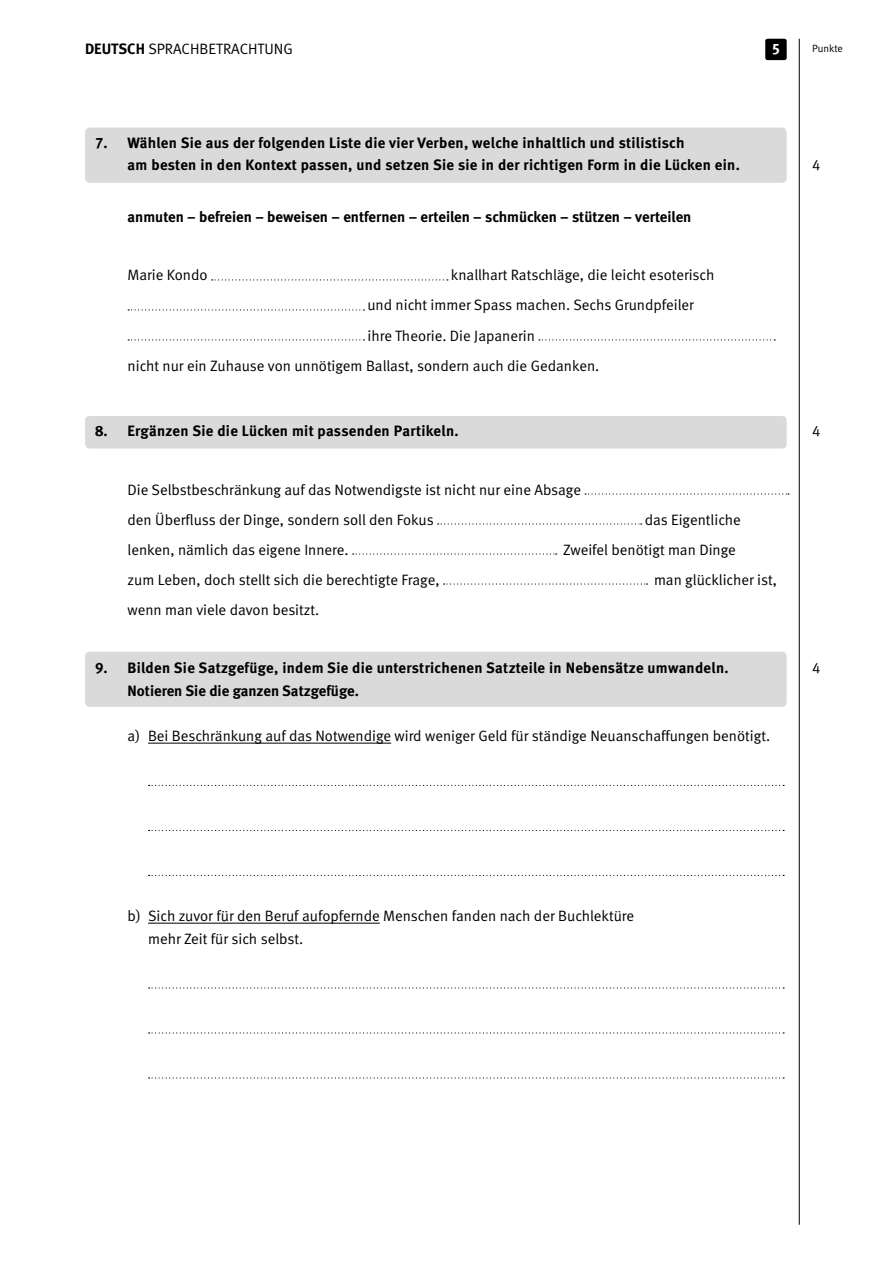
<style>
.page{position:relative;width:893px;height:1263px;background:#fff}
.page>*{position:absolute;margin:0;border:0;box-sizing:border-box;transform-origin:0 0}
.Titel_03{font:15px/30px "Meta Normal LF";color:#000}
.Titel_03-2{font:15px/22.5px "Meta Bold LF";letter-spacing:.015em;color:#000}
.t1{font:15px "Meta Bold LF";color:#fff}
.t2{font:10.5px "Meta Normal LF";letter-spacing:-.005em;color:#000}
.s1{font-family:"Meta Bold LF"}
</style>
<div class="page">
<div style="left:765px;top:39px;width:22px;height:21px;background:#000;border-radius:2px"></div>
<hr style="left:799px;top:39px;width:1px;height:1186px;background:#000">
<div style="left:85px;top:416px;width:702px;height:33px;background:#dadada;border-radius:4px"></div>
<div style="left:85px;top:128px;width:702px;height:55px;background:#dadada;border-radius:4px"></div>
<div style="left:85px;top:652px;width:702px;height:55px;background:#dadada;border-radius:4px"></div>
<hr style="left:148px;top:743px;width:243px;height:1px;background:#000">
<hr style="left:148px;top:923px;width:232px;height:1px;background:#000">
<svg style="left:212px;top:279px;width:236px;height:1px"></svg>
<svg style="left:128px;top:309px;width:236px;height:1px"></svg>
<svg style="left:128px;top:339px;width:236px;height:1px"></svg>
<svg style="left:539px;top:339px;width:236px;height:1px"></svg>
<svg style="left:585px;top:493px;width:204px;height:2px"></svg>
<svg style="left:438px;top:523px;width:204px;height:2px"></svg>
<svg style="left:353px;top:553px;width:204px;height:2px"></svg>
<svg style="left:444px;top:583px;width:203px;height:2px"></svg>
<svg style="left:149px;top:785px;width:635px;height:1px"></svg>
<svg style="left:149px;top:830px;width:635px;height:1px"></svg>
<svg style="left:149px;top:875px;width:635px;height:1px"></svg>
<svg style="left:149px;top:987px;width:635px;height:1px"></svg>
<svg style="left:149px;top:1032px;width:635px;height:1px"></svg>
<svg style="left:149px;top:1077px;width:635px;height:1px"></svg>
<p class="Titel_03" style="left:85px;top:34px;width:209px"><span class="s1">DEUTSCH</span> SPRACHBETRACHTUNG</p>
<p class="t1" style="left:772px;top:40px;width:10px">5</p>
<p class="t2" style="left:812px;top:43px;width:32px">Punkte</p>
<p class="Titel_03-2" style="left:128px;top:131px;width:614px;text-indent:-32px">7. Wählen Sie aus der folgenden Liste die vier Verben, welche inhaltlich und stilistisch<br>am besten in den Kontext passen, und setzen Sie sie in der richtigen Form in die Lücken ein.</p>
<p class="Titel_03-2" style="left:128px;top:205px;width:565px">anmuten – befreien – beweisen – entfernen – erteilen – schmücken – stützen – verteilen</p>
<p class="Titel_03" style="left:128px;top:260px;width:82px">Marie Kondo</p>
<p class="Titel_03" style="left:451px;top:260px;width:265px">knallhart Ratschläge, die leicht esoterisch</p>
<p class="Titel_03" style="left:367px;top:290px;width:328px">und nicht immer Spass machen. Sechs Grundpfeiler</p>
<p class="Titel_03" style="left:367px;top:320px;width:169px">ihre Theorie. Die Japanerin</p>
<p class="Titel_03" style="left:128px;top:350px;width:473px">nicht nur ein Zuhause von unnötigem Ballast, sondern auch die Gedanken.</p>
<p class="Titel_03" style="left:812px;top:150px;width:10px">4</p>
<p class="Titel_03-2" style="left:95px;top:419px;width:365px">8. Ergänzen Sie die Lücken mit passenden Partikeln.</p>
<p class="Titel_03" style="left:812px;top:415px;width:10px">4</p>
<p class="Titel_03" style="left:128px;top:474px;width:455px">Die Selbstbeschränkung auf das Notwendigste ist nicht nur eine Absage den Überfluss der Dinge, sondern soll den Fokus</p>
<p class="Titel_03" style="left:645px;top:504px;width:98px">das Eigentliche</p>
<p class="Titel_03" style="left:128px;top:534px;width:223px">lenken, nämlich das eigene Innere.</p>
<p class="Titel_03" style="left:563px;top:534px;width:174px">Zweifel benötigt man Dinge</p>
<p class="Titel_03" style="left:128px;top:564px;width:313px">zum Leben, doch stellt sich die berechtigte Frage,</p>
<p class="Titel_03" style="left:654px;top:564px;width:124px">man glücklicher ist,</p>
<p class="Titel_03" style="left:128px;top:594px;width:193px">wenn man viele davon besitzt.</p>
<p class="Titel_03-2" style="left:95px;top:657px;width:635px">9. Bilden Sie Satzgefüge, indem Sie die unterstrichenen Satzteile in Nebensätze umwandeln.</p>
<p class="Titel_03" style="left:812px;top:653px;width:10px">4</p>
<p class="Titel_03-2" style="left:128px;top:679px;width:233px">Notieren Sie die ganzen Satzgefüge.</p>
<p class="Titel_03" style="left:128px;top:721px;width:644px">a) Bei Beschränkung auf das Notwendige wird weniger Geld für ständige Neuanschaffungen benötigt.</p>
<p class="Titel_03" style="left:148px;top:904px;width:488px;line-height:22.5px;text-indent:-20px">b) Sich zuvor für den Beruf aufopfernde Menschen fanden nach der Buchlektüre mehr Zeit für sich selbst.</p>
</div>
